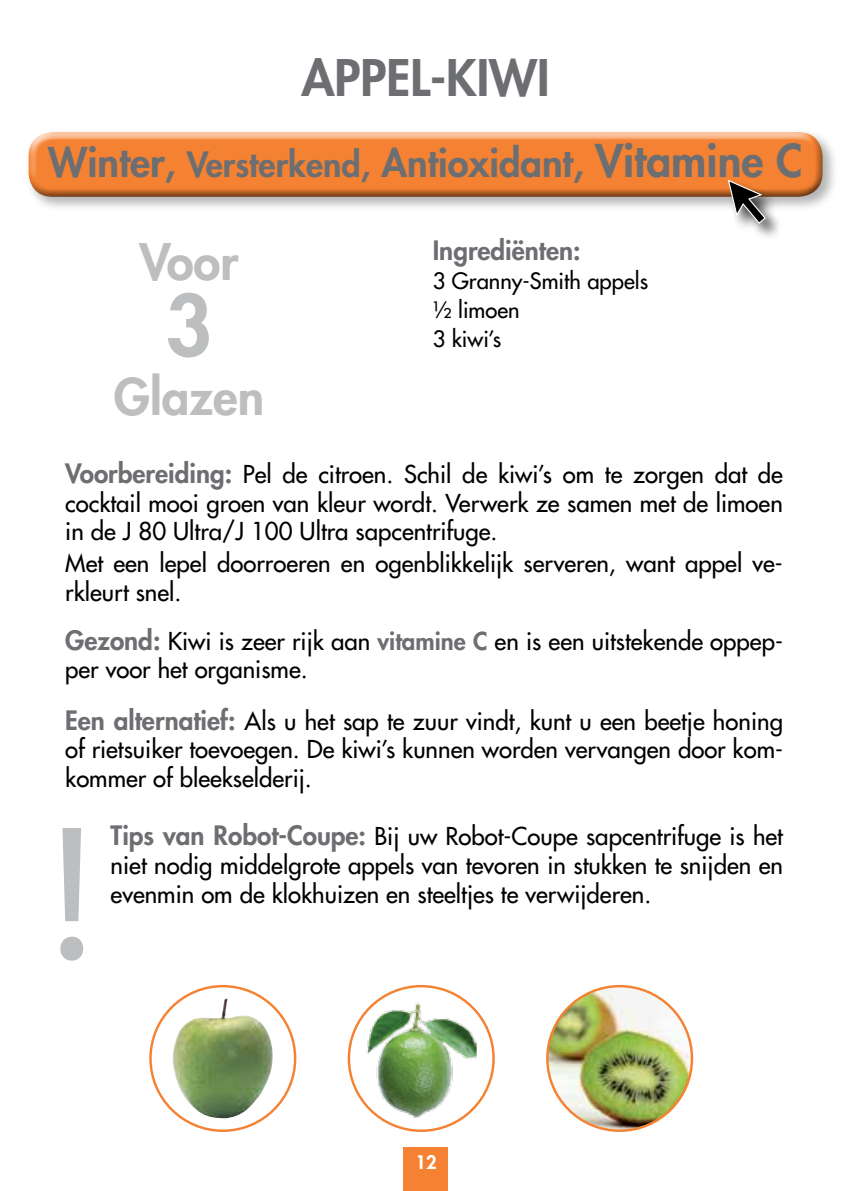
<style>
.page{position:relative;width:851px;height:1191px;background:#fff}
.page>*{position:absolute;margin:0;border:0;box-sizing:border-box;transform-origin:0 0}
.t1{font:193.6px "Myriad Pro";color:#bcbec0}
.t2{font:800 81.8px "Futura";color:#bcbec0}
.t3{font:800 49px "Futura";color:#6d6e71}
.t4{font:800 49px "Futura";color:#bcbec0}
.t5{font:800 38px "Futura";color:#6d6e71}
.t6{font:800 26px "Futura";color:#6d6e71}
.t7{font:24px/28.8px "Futura";color:#000;text-align:justify}
.t8{font:22px/29.2px "Futura";color:#000}
.t9{font:800 18.2px "Futura";color:#fff}
.s1{font-size:40px}
.s2{font-size:34px}
.s3{font-size:44px}
.s4{font-weight:800;font-size:26px;color:#6d6e71}
.s5{font-weight:800;color:#6d6e71}
</style>
<div class="page">
<div style="left:403px;top:1146px;width:45px;height:45px;background:#f58232"></div>
<img style="left:171px;top:998px;width:102px;height:120px">
<img style="left:366px;top:991px;width:110px;height:135px">
<img style="left:547px;top:986px;width:144px;height:144px;border-radius:72px">
<div style="left:25px;top:128px;width:812px;height:84px;background:#000;opacity:.3"></div>
<div style="left:26px;top:131px;width:796px;height:49px;background:#fac5a0"></div>
<div style="left:26px;top:134px;width:796px;height:67px;background:#000;opacity:.7"></div>
<div style="left:726px;top:178px;width:57px;height:63px;background:#000;opacity:.75"></div>
<svg style="left:726px;top:179px;width:40px;height:46px;background:#947c6c"></svg>
<h3 class="t3" style="left:301px;top:46px;width:249px">appel-kiwi</h3>
<h3 class="t5" style="left:48px;top:139px;width:755px"><span class="s1">Winter</span>, <span class="s2">Versterkend,</span> Antioxidant, <span class="s3">Vitamine C</span></h3>
<h3 class="t4" style="left:139px;top:230px;width:101px">Voor</h3>
<h2 class="t2" style="left:165px;top:274px;width:49px">3</h2>
<h3 class="t4" style="left:114px;top:366px;width:152px">Glazen</h3>
<p class="t6" style="left:432px;top:233px;width:149px">Ingrediënten:</p>
<p class="t8" style="left:432px;top:266px;width:217px">3 Granny-Smith appels ½ limoen<br>3 kiwi’s</p>
<p class="t7" style="left:65px;top:460px;width:719px"><span class="s4">Voorbereiding:</span> Pel de citroen. Schil de kiwi’s om te zorgen dat de cocktail mooi groen van kleur wordt. Verwerk ze samen met de limoen in de J 80 Ultra/J 100 Ultra sapcentrifuge.</p>
<p class="t7" style="left:65px;top:549px;width:719px">Met een lepel doorroeren en ogenblikkelijk serveren, want appel ve&shy;rkleurt snel.</p>
<p class="t7" style="left:65px;top:626px;width:719px"><span class="s4">Gezond:</span> Kiwi is zeer rijk aan <span class="s5">vitamine C</span> en is een uitstekende oppep&shy;per voor het organisme.</p>
<p class="t7" style="left:65px;top:706px;width:719px"><span class="s4">Een alternatief:</span> Als u het sap te zuur vindt, kunt u een beetje honing of rietsuiker toevoegen. De kiwi’s kunnen worden vervangen door kom&shy;kommer of bleekselderij.</p>
<p class="t7" style="left:111px;top:822px;width:674px"><span class="s4">Tips van Robot-Coupe:</span> Bij uw Robot-Coupe sapcentrifuge is het niet nodig middelgrote appels van tevoren in stukken te snijden en evenmin om de klokhuizen en steeltjes te verwijderen.</p>
<h1 class="t1" style="left:49px;top:774px;width:46px">!</h1>
<p class="t9" style="left:415px;top:1151px;width:23px">12</p>
</div>
